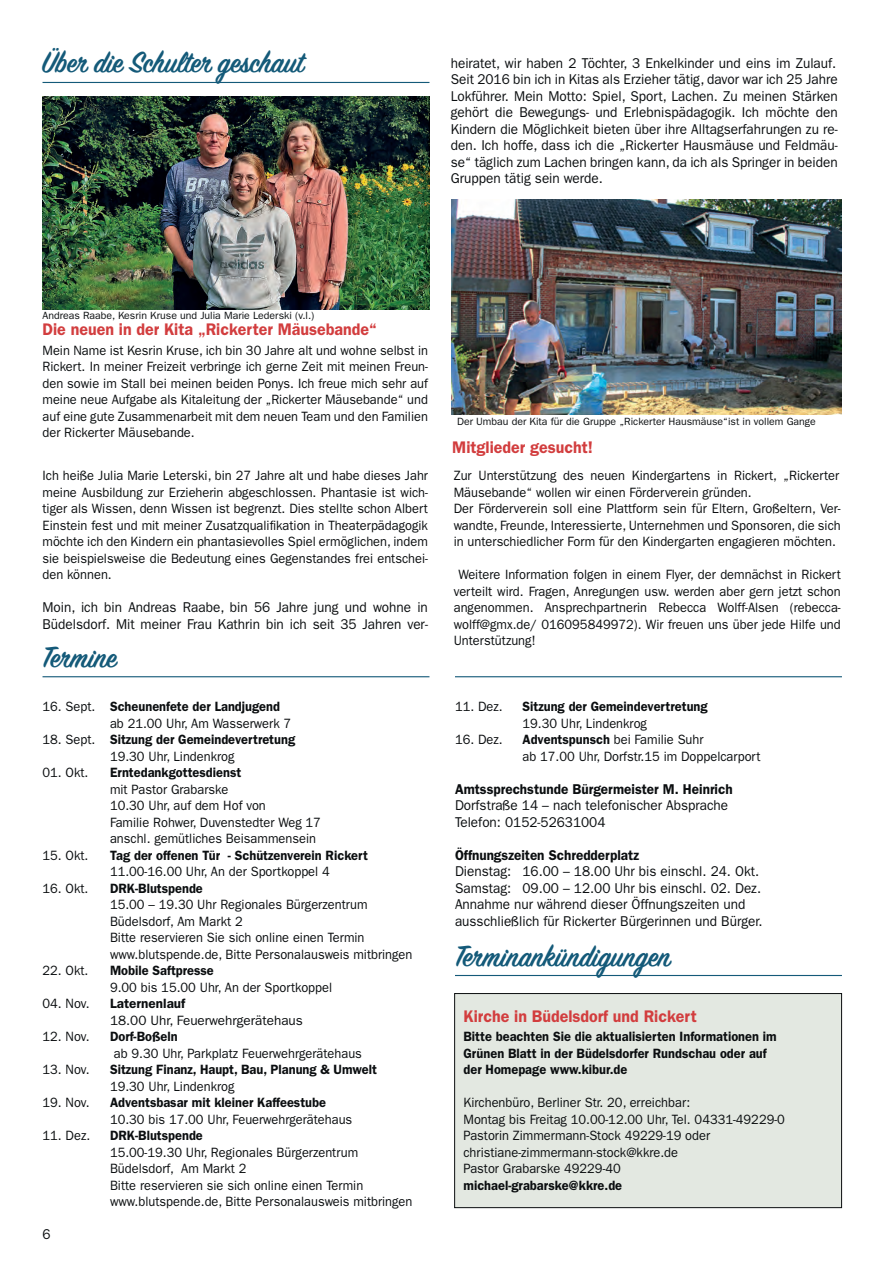
<style>
.page{position:relative;width:893px;height:1263px;background:#fff}
.page>*{position:absolute;margin:0;border:0;box-sizing:border-box;transform-origin:0 0}
.t1{font:600 33px "Sign Painter House Script";color:#145a79;scale:.95 1}
.t2{font:600 16.8px "ITC Franklin Gothic Std";color:#d23d3e;scale:.95 1}
.t3{font:14.25px/16.5px "ITC Franklin Gothic Std";color:#0b0e10;scale:.95 1}
.t4{font:13.5px/16.5px "ITC Franklin Gothic Std";color:#0b0e10;scale:.95 1}
.t5{font:600 13.5px/16.5px "ITC Franklin Gothic Std";color:#0b0e10;scale:.95 1}
.t6{font:13.5px/16.5px "ITC Franklin Gothic Std";color:#0b0e10}
.t7{font:10.5px "ITC Franklin Gothic Std";color:#0b0e10}
.s1{font-weight:600}
.s2{font-weight:400}
</style>
<div class="page">
<hr style="left:43px;top:82px;width:386px;height:1px;background:#145a79">
<hr style="left:43px;top:676px;width:386px;height:1px;background:#145a79">
<div style="left:455px;top:993px;width:387px;height:214px;background:#e3e8e1"></div>
<div style="left:454px;top:993px;width:388px;height:215px;border:1px solid #0b0e10"></div>
<img style="left:43px;top:97px;width:386px;height:212px">
<hr style="left:455px;top:676px;width:387px;height:1px;background:#145a79">
<hr style="left:455px;top:975px;width:387px;height:1px;background:#145a79">
<img style="left:452px;top:200px;width:390px;height:214px">
<p class="t1" style="left:43px;top:42px;width:276px">Über die Schulter geschaut</p>
<p class="t3" style="left:451px;top:55px;width:409px;text-align:justify">heiratet, wir haben 2 Töchter, 3 Enkelkinder und eins im Zulauf.<br>Seit 2016 bin ich in Kitas als Erzieher tätig, davor war ich 25 Jahre Lokführer. Mein Motto: Spiel, Sport, Lachen. Zu meinen Stärken gehört die Bewegungs- und Erlebnispädagogik. Ich möchte den Kindern die Möglichkeit bieten über ihre Alltagserfahrungen zu re&shy;den. Ich hoffe, dass ich die „Rickerter Hausmäuse und Feldmäu&shy;se“ täglich zum Lachen bringen kann, da ich als Springer in beiden Gruppen tätig sein werde.</p>
<p class="t7" style="left:43px;top:310px;width:273px">Andreas Raabe, Kesrin Kruse und Julia Marie Lederski (v.l.)</p>
<p class="t2" style="left:43px;top:320px;width:353px">Die neuen in der Kita „Rickerter Mäusebande“</p>
<p class="t4" style="left:43px;top:342px;width:407px;text-align:justify">Mein Name ist Kesrin Kruse, ich bin 30 Jahre alt und wohne selbst in Rickert. In meiner Freizeit verbringe ich gerne Zeit mit meinen Freun&shy;den sowie im Stall bei meinen beiden Ponys. Ich freue mich sehr auf meine neue Aufgabe als Kitaleitung der „Rickerter Mäusebande“ und auf eine gute Zusammenarbeit mit dem neuen Team und den Familien der Rickerter Mäusebande.</p>
<p class="t4" style="left:43px;top:467px;width:407px;text-align:justify">Ich heiße Julia Marie Leterski, bin 27 Jahre alt und habe dieses Jahr meine Ausbildung zur Erzieherin abgeschlossen. Phantasie ist wich&shy;tiger als Wissen, denn Wissen ist begrenzt. Dies stellte schon Albert Einstein fest und mit meiner Zusatzqualifikation in Theaterpädagogik möchte ich den Kindern ein phantasievolles Spiel ermöglichen, indem sie beispielsweise die Bedeutung eines Gegenstandes frei entschei&shy;den können.</p>
<p class="t3" style="left:43px;top:599px;width:407px">Moin, ich bin Andreas Raabe, bin 56 Jahre jung und wohne in<br>Büdelsdorf. Mit meiner Frau Kathrin bin ich seit 35 Jahren ver-</p>
<p class="t1" style="left:43px;top:637px;width:80px">Termine</p>
<p class="t4" style="left:110px;top:698px;width:192px;text-indent:-67px">16. Sept. <span class="s1">Scheunenfete der Landjugend </span>ab 21.00 Uhr, Am Wasserwerk 7</p>
<p class="t5" style="left:43px;top:731px;width:267px;text-align:center"><span class="s2">18. Sept.</span> Sitzung der Gemeindevertretung<br><span class="s2">19.30 Uhr, Lindenkrog</span></p>
<p class="t4" style="left:43px;top:764px;width:50px">01. Okt.</p>
<p class="t4" style="left:110px;top:764px;width:224px"><span class="s1">Erntedankgottesdienst<br></span>mit Pastor Grabarske<br>10.30 Uhr, auf dem Hof von<br>Familie Rohwer, Duvenstedter Weg 17 anschl. gemütliches Beisammensein</p>
<p class="t4" style="left:43px;top:847px;width:50px">15. Okt.</p>
<p class="t5" style="left:110px;top:847px;width:273px">Tag der offenen Tür - Schützenverein Rickert<br><span class="s2">11.00-16.00 Uhr, An der Sportkoppel 4</span></p>
<p class="t4" style="left:43px;top:880px;width:50px">16. Okt.</p>
<p class="t4" style="left:110px;top:880px;width:320px"><span class="s1">DRK-Blutspende<br></span>15.00 – 19.30 Uhr Regionales Bürgerzentrum Büdelsdorf, Am Markt 2<br>Bitte reservieren Sie sich online einen Termin www.blutspende.de, Bitte Personalausweis mitbringen</p>
<p class="t4" style="left:43px;top:962px;width:50px">22. Okt.</p>
<p class="t4" style="left:110px;top:962px;width:235px"><span class="s1">Mobile Saftpresse<br></span>9.00 bis 15.00 Uhr, An der Sportkoppel</p>
<p class="t4" style="left:43px;top:995px;width:51px">04. Nov.</p>
<p class="t6" style="left:110px;top:995px;width:194px"><span class="s1">Laternenlauf<br></span>18.00 Uhr, Feuerwehrgerätehaus</p>
<p class="t4" style="left:43px;top:1028px;width:51px">12. Nov.</p>
<p class="t4" style="left:110px;top:1028px;width:267px"><span class="s1">Dorf-Boßeln<br></span>ab 9.30 Uhr, Parkplatz Feuerwehrgerätehaus</p>
<p class="t4" style="left:43px;top:1061px;width:51px">13. Nov.</p>
<p class="t5" style="left:110px;top:1061px;width:283px">Sitzung Finanz, Haupt, Bau, Planung &amp; Umwelt<br><span class="s2">19.30 Uhr, Lindenkrog</span></p>
<p class="t4" style="left:43px;top:1094px;width:51px">19. Nov.</p>
<p class="t4" style="left:110px;top:1094px;width:257px"><span class="s1">Adventsbasar mit kleiner Kaffeestube<br></span>10.30 bis 17.00 Uhr, Feuerwehrgerätehaus</p>
<p class="t4" style="left:43px;top:1127px;width:52px">11. Dez.</p>
<p class="t4" style="left:110px;top:1127px;width:320px"><span class="s1">DRK-Blutspende<br></span>15.00-19.30 Uhr, Regionales Bürgerzentrum Büdelsdorf, Am Markt 2<br>Bitte reservieren sie sich online einen Termin www.blutspende.de, Bitte Personalausweis mitbringen</p>
<p class="t3" style="left:43px;top:1226px;width:10px">6</p>
<p class="t7" style="left:457px;top:415px;width:360px">Der Umbau der Kita für die Gruppe „Rickerter Hausmäuse“ist in vollem Gange</p>
<p class="t2" style="left:452px;top:437px;width:150px">Mitglieder gesucht!</p>
<p class="t4" style="left:454px;top:467px;width:409px">Zur Unterstützung des neuen Kindergartens in Rickert, „Rickerter Mäusebande“ wollen wir einen Förderverein gründen.<br>Der Förderverein soll eine Plattform sein für Eltern, Großeltern, Ver&shy;wandte, Freunde, Interessierte, Unternehmen und Sponsoren, die sich in unterschiedlicher Form für den Kindergarten engagieren möchten.</p>
<p class="t4" style="left:454px;top:566px;width:409px;text-align:justify;text-indent:5px">Weitere Information folgen in einem Flyer, der demnächst in Rickert verteilt wird. Fragen, Anregungen usw. werden aber gern jetzt schon angenommen. Ansprechpartnerin Rebecca Wolff-Alsen (rebecca&shy;wolff@gmx.de/ 016095849972). Wir freuen uns über jede Hilfe und Unterstützung!</p>
<p class="t4" style="left:455px;top:698px;width:52px">11. Dez.</p>
<p class="t5" style="left:522px;top:698px;width:196px">Sitzung der Gemeindevertretung<br><span class="s2">19.30 Uhr, Lindenkrog</span></p>
<p class="t4" style="left:455px;top:731px;width:52px">16. Dez.</p>
<p class="t4" style="left:522px;top:731px;width:252px"><span class="s1">Adventspunsch</span> bei Familie Suhr<br>ab 17.00 Uhr, Dorfstr.15 im Doppelcarport</p>
<p class="t3" style="left:455px;top:781px;width:294px"><span class="s1">Amtssprechstunde Bürgermeister M. Heinrich<br></span>Dorfstraße 14 – nach telefonischer Absprache<br>Telefon: 0152-52631004</p>
<p class="t3" style="left:455px;top:847px;width:325px"><span class="s1">Öffnungszeiten Schredderplatz<br></span>Dienstag: 16.00 – 18.00 Uhr bis einschl. 24. Okt.<br>Samstag: 09.00 – 12.00 Uhr bis einschl. 02. Dez.<br>Annahme nur während dieser Öffnungszeiten und ausschließlich für Rickerter Bürgerinnen und Bürger.</p>
<p class="t1" style="left:455px;top:936px;width:228px">Terminankündigungen</p>
<p class="t2" style="left:463px;top:1006px;width:247px">Kirche in Büdelsdorf und Rickert</p>
<p class="t5" style="left:463px;top:1028px;width:331px">Bitte beachten Sie die aktualisierten Informationen im<br>Grünen Blatt in der Büdelsdorfer Rundschau oder auf der Homepage www.kibur.de</p>
<p class="t4" style="left:463px;top:1094px;width:340px">Kirchenbüro, Berliner Str. 20, erreichbar:<br>Montag bis Freitag 10.00-12.00 Uhr, Tel. 04331-49229-0<br>Pastorin Zimmermann-Stock 49229-19 oder christiane-zimmermann-stock@kkre.de<br>Pastor Grabarske 49229-40<br><span class="s1">michael-grabarske@kkre.de</span></p>
</div>
